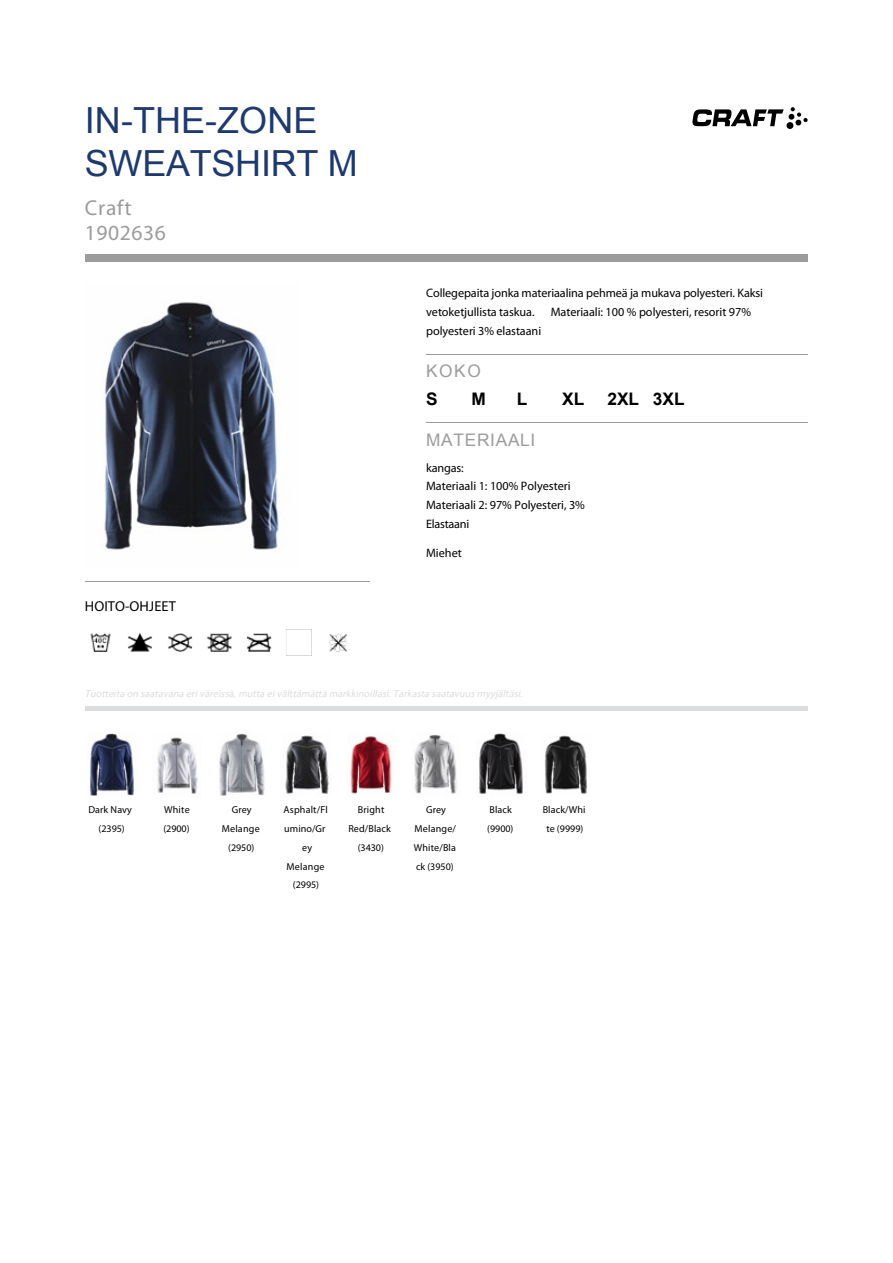
<style>
.page{position:relative;width:893px;height:1263px;background:#fff}
.page>*{position:absolute;margin:0;border:0;box-sizing:border-box;transform-origin:0 0}
.t1{font:36px/42.5px "Arial";letter-spacing:-.005em;color:#1d396e}
.t2{font:21.6px/26px "f 85 nwso o 1 s dhy 26 q 9 f 0 zdy 11 g 9";letter-spacing:.025em;color:#9c9c9c}
.t3{font:17.25px "Arial";letter-spacing:.04em;color:#9c9c9c}
.t4{font:700 17.25px "Arial";color:#000}
.t5{font:14.4px "f 85 nwso o 1 s dhy 26 q 9 f 0 zdy 11 g 9";letter-spacing:.005em;color:#000}
.t6{font:12.3px/18.8px "f 85 nwso o 1 s dhy 26 q 9 f 0 zdy 11 g 9";letter-spacing:-.005em;color:#000}
.t7{font:10.05px/18.8px "f 85 nwso o 1 s dhy 26 q 9 f 0 zdy 11 g 9";letter-spacing:.01em;color:#000;text-align:center}
.t8{font:italic 10.05px "f 85 nwso o 1 s dhy 26 q 9 f 0 zdy 11 g 9";color:#dbdcdd}
</style>
<div class="page">
<hr style="left:85px;top:706px;width:723px;height:4px;background:#dbdcdd">
<hr style="left:85px;top:581px;width:284px;height:1px;background:#9c9c9c">
<img style="left:104px;top:302px;width:175px;height:248px">
<img style="left:90px;top:633px;width:21px;height:19px">
<img style="left:128px;top:633px;width:24px;height:19px">
<img style="left:168px;top:633px;width:24px;height:19px">
<img style="left:207px;top:633px;width:25px;height:19px">
<img style="left:246px;top:633px;width:25px;height:19px">
<img style="left:286px;top:630px;width:26px;height:26px">
<img style="left:329px;top:633px;width:19px;height:19px">
<hr style="left:426px;top:354px;width:382px;height:1px;background:#9c9c9c">
<hr style="left:426px;top:422px;width:382px;height:1px;background:#9c9c9c">
<div style="left:85px;top:254px;width:723px;height:8px;background:#9c9c9c"></div>
<svg style="left:692px;top:109px;width:92px;height:17px"></svg>
<svg style="left:790px;top:107px;width:18px;height:15px"></svg>
<svg style="left:795px;top:119px;width:7px;height:7px"></svg>
<div style="left:788px;top:114px;width:7px;height:6px;background:#000;border-radius:3px"></div>
<div style="left:786px;top:122px;width:8px;height:7px;background:#000;border-radius:3px"></div>
<img style="left:89px;top:733px;width:46px;height:63px">
<img style="left:157px;top:737px;width:41px;height:57px">
<img style="left:219px;top:733px;width:46px;height:63px">
<img style="left:285px;top:735px;width:44px;height:59px">
<img style="left:350px;top:735px;width:42px;height:59px">
<img style="left:414px;top:734px;width:43px;height:60px">
<img style="left:479px;top:733px;width:44px;height:61px">
<img style="left:545px;top:735px;width:43px;height:59px">
<h1 class="t1" style="left:85px;top:100px;width:275px">IN-THE-ZONE<br>SWEATSHIRT M</h1>
<h2 class="t2" style="left:85px;top:194px;width:83px">Craft<br>1902636</h2>
<p class="t5" style="left:85px;top:597px;width:92px">HOITO-OHJEET</p>
<p class="t6" style="left:426px;top:284px;width:338px">Collegepaita jonka materiaalina pehmeä ja mukava polyesteri. Kaksi vetoketjullista taskua.</p>
<p class="t6" style="left:551px;top:302px;width:202px">Materiaali: 100 % polyesteri, resorit 97%</p>
<p class="t6" style="left:426px;top:321px;width:117px">polyesteri 3% elastaani</p>
<h3 class="t3" style="left:426px;top:360px;width:56px">KOKO</h3>
<h3 class="t4" style="left:426px;top:387px;width:13px">S</h3>
<h3 class="t4" style="left:471px;top:387px;width:16px">M</h3>
<h3 class="t4" style="left:517px;top:387px;width:12px">L</h3>
<h3 class="t4" style="left:562px;top:387px;width:24px">XL</h3>
<h3 class="t4" style="left:607px;top:387px;width:79px">2XL 3XL</h3>
<h3 class="t3" style="left:426px;top:428px;width:111px">MATERIAALI</h3>
<p class="t6" style="left:426px;top:458px;width:160px">kangas:<br>Materiaali 1: 100% Polyesteri<br>Materiaali 2: 97% Polyesteri, 3%<br>Elastaani</p>
<p class="t6" style="left:426px;top:543px;width:37px">Miehet</p>
<p class="t8" style="left:85px;top:687px;width:442px">Tuotteita on saatavana eri väreissä,mutta ei välttämättä markkinoillasi.Tarkasta saatavuusmyyjältäsi.</p>
<p class="t7" style="left:89px;top:800px;width:45px">Dark Navy (2395)</p>
<p class="t7" style="left:163px;top:800px;width:28px;text-align:left">White (2900)</p>
<p class="t7" style="left:222px;top:800px;width:40px">Grey<br>Melange (2950)</p>
<p class="t7" style="left:284px;top:800px;width:46px">Asphalt/Fl umino/Gr ey<br>Melange (2995)</p>
<p class="t7" style="left:348px;top:800px;width:44px">Bright<br>Red/Black (3430)</p>
<p class="t7" style="left:414px;top:800px;width:44px">Grey<br>Melange/<br>White/Bla ck (3950)</p>
<p class="t7" style="left:487px;top:800px;width:28px;text-align:left">Black (9900)</p>
<p class="t7" style="left:543px;top:800px;width:44px">Black/Whi te (9999)</p>
</div>
